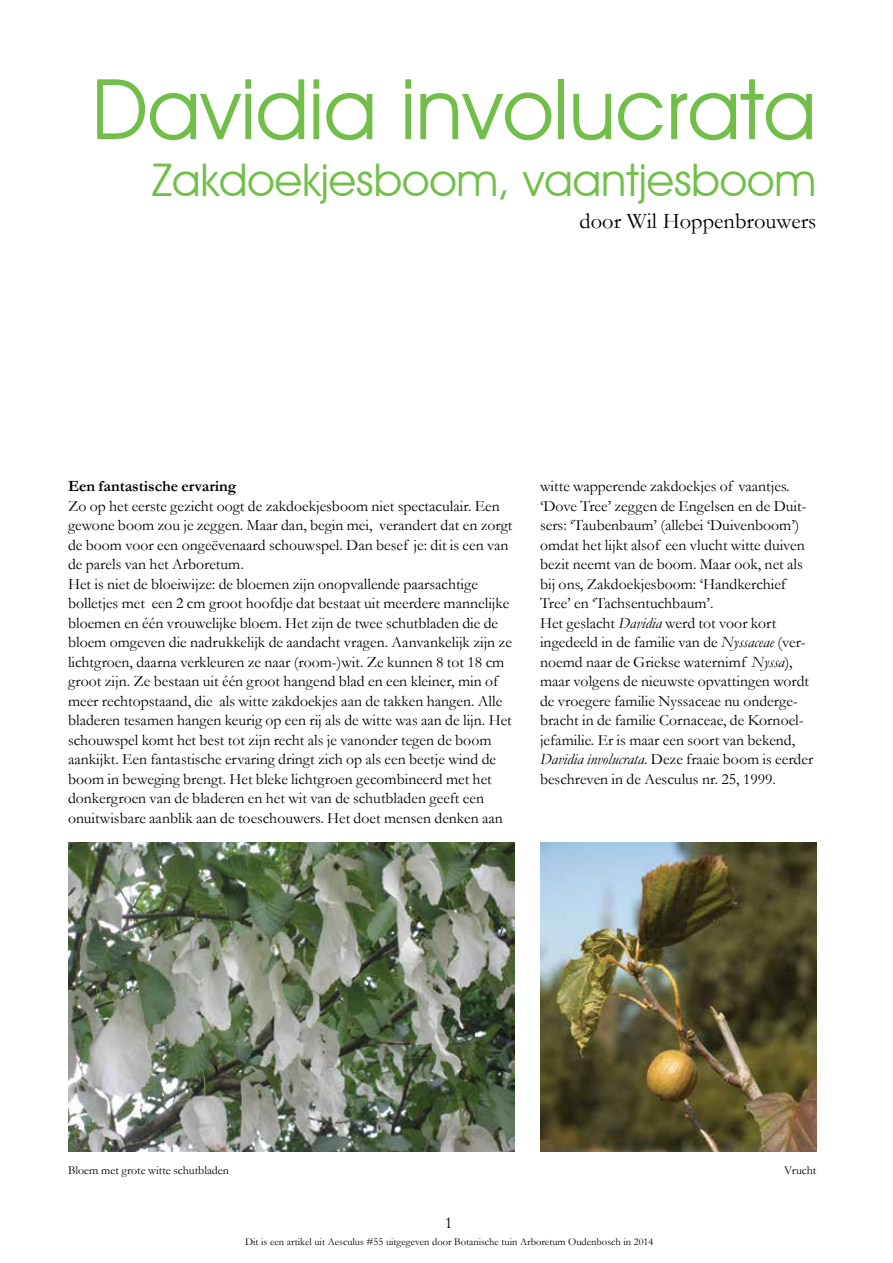
<style>
.page{position:relative;width:893px;height:1263px;background:#fff}
.page>*{position:absolute;margin:0;border:0;box-sizing:border-box;transform-origin:0 0}
.t1{font:84px "Avant Garde IT Cby BT";color:#71bf48}
.t2{font:45px "Avant Garde IT Cby BT";color:#71bf48}
.t3{font:22.5px "Garamond";color:#000}
.t4{font:16.5px "Garamond";color:#000}
.t5{font:15.75px/19.5px "Garamond";color:#000}
.t6{font:700 15.75px "Garamond";color:#000}
.t7{font:12px "Garamond";color:#000}
.t8{font:10.5px "Garamond";color:#000}
.s1{font-style:italic}
</style>
<div class="page">
<img style="left:68px;top:842px;width:446px;height:310px">
<img style="left:540px;top:842px;width:276px;height:310px">
<h1 class="t1" style="left:92px;top:58px;width:726px">Davidia involucrata</h1>
<h2 class="t2" style="left:152px;top:153px;width:666px">Zakdoekjesboom, vaantjesboom</h2>
<h3 class="t3" style="left:580px;top:206px;width:238px">door Wil Hoppenbrouwers</h3>
<p class="t6" style="left:68px;top:475px;width:170px">Een fantastische ervaring</p>
<p class="t5" style="left:68px;top:495px;width:446px">Zo op het eerste gezicht oogt de zakdoekjesboom niet spectaculair. Een gewone boom zou je zeggen. Maar dan, begin mei, verandert dat en zorgt de boom voor een ongeëvenaard schouwspel. Dan besef je: dit is een van de parels van het Arboretum.<br>Het is niet de bloeiwijze: de bloemen zijn onopvallende paarsachtige bolletjes met een 2 cm groot hoofdje dat bestaat uit meerdere mannelijke bloemen en één vrouwelijke bloem. Het zijn de twee schutbladen die de bloem omgeven die nadrukkelijk de aandacht vragen. Aanvankelijk zijn ze lichtgroen, daarna verkleuren ze naar (room-)wit. Ze kunnen 8 tot 18 cm groot zijn. Ze bestaan uit één groot hangend blad en een kleiner, min of meer rechtopstaand, die als witte zakdoekjes aan de takken hangen. Alle bladeren tesamen hangen keurig op een rij als de witte was aan de lijn. Het schouwspel komt het best tot zijn recht als je vanonder tegen de boom aankijkt. Een fantastische ervaring dringt zich op als een beetje wind de boom in beweging brengt. Het bleke lichtgroen gecombineerd met het donkergroen van de bladeren en het wit van de schutbladen geeft een onuitwisbare aanblik aan de toeschouwers. Het doet mensen denken aan</p>
<p class="t5" style="left:540px;top:476px;width:275px">witte wapperende zakdoekjes of vaantjes. ‘Dove Tree’ zeggen de Engelsen en de Duit&shy;sers: ‘Taubenbaum’ (allebei ‘Duivenboom’) omdat het lijkt alsof een vlucht witte duiven bezit neemt van de boom. Maar ook, net als bij ons, Zakdoekjesboom: ‘Handkerchief Tree’ en ‘Tachsentuchbaum’.<br>Het geslacht <span class="s1">Davidia</span> werd tot voor kort ingedeeld in de familie van de <span class="s1">Nyssaceae</span> (ver&shy;noemd naar de Griekse waternimf <span class="s1">Nyssa</span>), maar volgens de nieuwste opvattingen wordt de vroegere familie Nyssaceae nu onderge&shy;bracht in de familie Cornaceae, de Kornoel&shy;jefamilie. Er is maar een soort van bekend, <span class="s1">Davidia involucrata</span>. Deze fraaie boom is eerder beschreven in de Aesculus nr. 25, 1999.</p>
<p class="t7" style="left:68px;top:1162px;width:163px">Bloem met grote witte schutbladen</p>
<p class="t7" style="left:784px;top:1162px;width:34px">Vrucht</p>
<p class="t4" style="left:445px;top:1212px;width:9px">1</p>
<p class="t8" style="left:245px;top:1235px;width:410px">Dit is een artikel uit Aesculus #55 uitgegeven door Botanische tuin Arboretum Oudenbosch in 2014</p>
</div>
